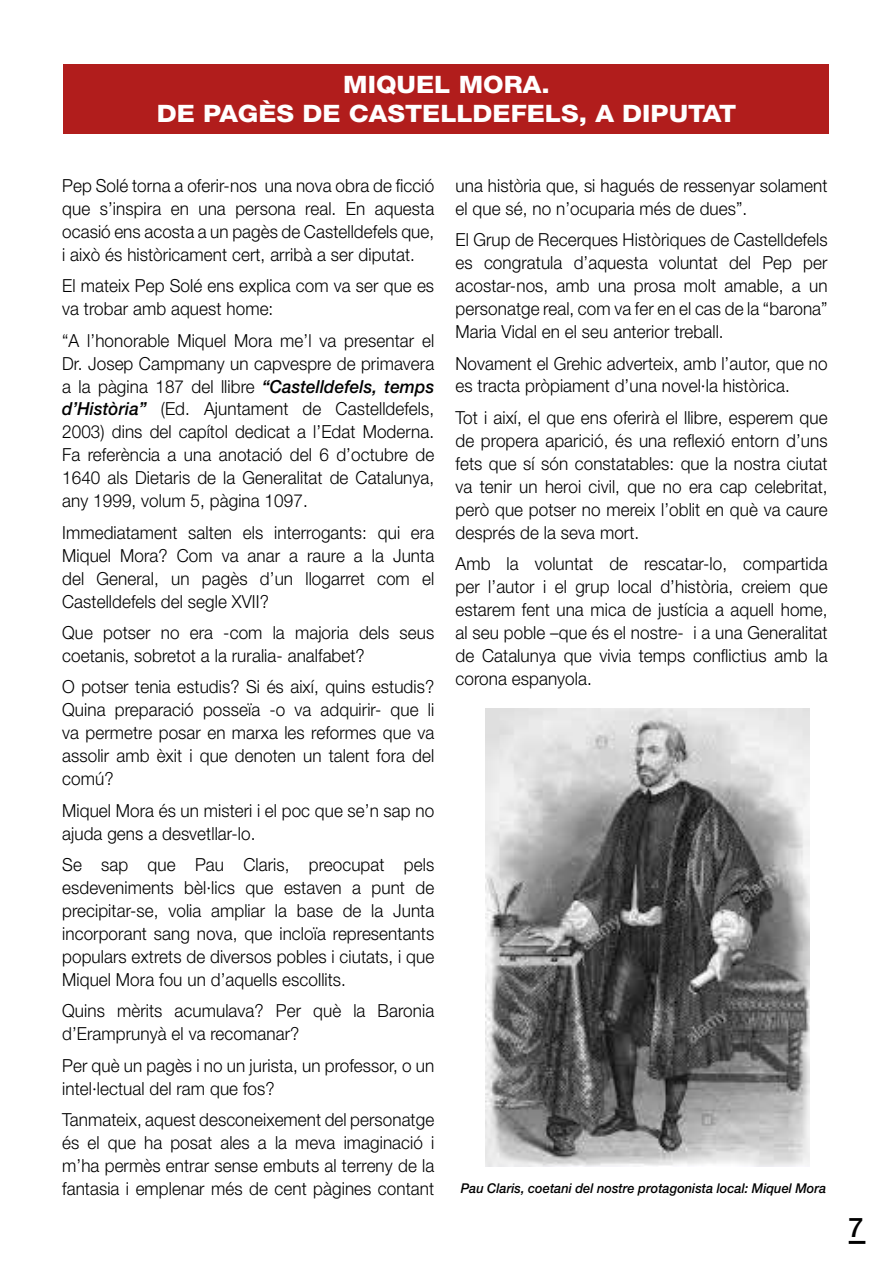
<style>
.page{position:relative;width:893px;height:1263px;background:#fff}
.page>*{position:absolute;margin:0;border:0;box-sizing:border-box;transform-origin:0 0}
.t1{font:500 27px "Helvetica Neue";color:#000}
.t2{font:800 24px/28.8px "Helvetica Neue";color:#fff;text-align:center;scale:1.1 1}
.t3{font:300 18px/23px "Helvetica Neue";letter-spacing:.005em;color:#000;text-align:justify;scale:.95 1}
.t4{font:italic 500 13.5px "Helvetica Neue";color:#000;scale:.95 1}
.s1{font-weight:500;font-style:italic}
</style>
<div class="page">
<hr style="left:849px;top:1241px;width:16px;height:3px;background:#000">
<div style="left:63px;top:64px;width:766px;height:70px;background:#b11d1c"></div>
<img style="left:486px;top:708px;width:324px;height:458px">
<h2 class="t2" style="left:157px;top:70px;width:528px">MIQUEL MORA.<br>DE PAGÈS DE CASTELLDEFELS, A DIPUTAT</h2>
<p class="t3" style="left:62px;top:174px;width:393px">Pep Solé torna a oferir-nos una nova obra de ficció que s’inspira en una persona real. En aquesta ocasió ens acosta a un pagès de Castelldefels que, i això és històricament cert, arribà a ser diputat.</p>
<p class="t3" style="left:62px;top:274px;width:393px">El mateix Pep Solé ens explica com va ser que es va trobar amb aquest home:</p>
<p class="t3" style="left:62px;top:328px;width:393px">“A l’honorable Miquel Mora me’l va presentar el Dr. Josep Campmany un capvespre de primavera a la pàgina 187 del llibre <span class="s1">“Castelldefels, temps d’Història”</span> (Ed. Ajuntament de Castelldefels, 2003) dins del capítol dedicat a l’Edat Moderna.<br>Fa referència a una anotació del 6 d’octubre de 1640 als Dietaris de la Generalitat de Catalunya, any 1999, volum 5, pàgina 1097.</p>
<p class="t3" style="left:62px;top:520px;width:393px">Immediatament salten els interrogants: qui era Miquel Mora? Com va anar a raure a la Junta del General, un pagès d’un llogarret com el Castelldefels del segle XVII?</p>
<p class="t3" style="left:62px;top:621px;width:393px">Que potser no era -com la majoria dels seus coetanis, sobretot a la ruralia- analfabet?</p>
<p class="t3" style="left:62px;top:675px;width:393px">O potser tenia estudis? Si és així, quins estudis?<br>Quina preparació posseïa -o va adquirir- que li va permetre posar en marxa les reformes que va assolir amb èxit i que denoten un talent fora del comú?</p>
<p class="t3" style="left:62px;top:798px;width:393px">Miquel Mora és un misteri i el poc que se’n sap no ajuda gens a desvetllar-lo.</p>
<p class="t3" style="left:62px;top:853px;width:393px">Se sap que Pau Claris, preocupat pels esdeveniments bèl·lics que estaven a punt de precipitar-se, volia ampliar la base de la Junta incorporant sang nova, que incloïa representants populars extrets de diversos pobles i ciutats, i que Miquel Mora fou un d’aquells escollits.</p>
<p class="t3" style="left:62px;top:999px;width:393px">Quins mèrits acumulava? Per què la Baronia d’Eramprunyà el va recomanar?</p>
<p class="t3" style="left:62px;top:1053px;width:393px">Per què un pagès i no un jurista, un professor, o un intel·lectual del ram que fos?</p>
<p class="t3" style="left:62px;top:1108px;width:393px">Tanmateix, aquest desconeixement del personatge és el que ha posat ales a la meva imaginació i m’ha permès entrar sense embuts al terreny de la fantasia i emplenar més de cent pàgines contant</p>
<p class="t3" style="left:455px;top:174px;width:393px">una història que, si hagués de ressenyar solament el que sé, no n’ocuparia més de dues”.</p>
<p class="t3" style="left:455px;top:228px;width:393px">El Grup de Recerques Històriques de Castelldefels es congratula d’aquesta voluntat del Pep per acostar-nos, amb una prosa molt amable, a un personatge real, com va fer en el cas de la “barona” Maria Vidal en el seu anterior treball.</p>
<p class="t3" style="left:455px;top:351px;width:393px">Novament el Grehic adverteix, amb l’autor, que no es tracta pròpiament d’una novel·la històrica.</p>
<p class="t3" style="left:455px;top:406px;width:393px">Tot i així, el que ens oferirà el llibre, esperem que de propera aparició, és una reflexió entorn d’uns fets que sí són constatables: que la nostra ciutat va tenir un heroi civil, que no era cap celebritat, però que potser no mereix l’oblit en què va caure després de la seva mort.</p>
<p class="t3" style="left:455px;top:552px;width:393px">Amb la voluntat de rescatar-lo, compartida per l’autor i el grup local d’història, creiem que estarem fent una mica de justícia a aquell home, al seu poble –que és el nostre- i a una Generalitat de Catalunya que vivia temps conflictius amb la corona espanyola.</p>
<p class="t4" style="left:461px;top:1180px;width:386px">Pau Claris, coetani del nostre protagonista local: Miquel Mora</p>
<h1 class="t1" style="left:849px;top:1211px;width:17px">7</h1>
</div>
